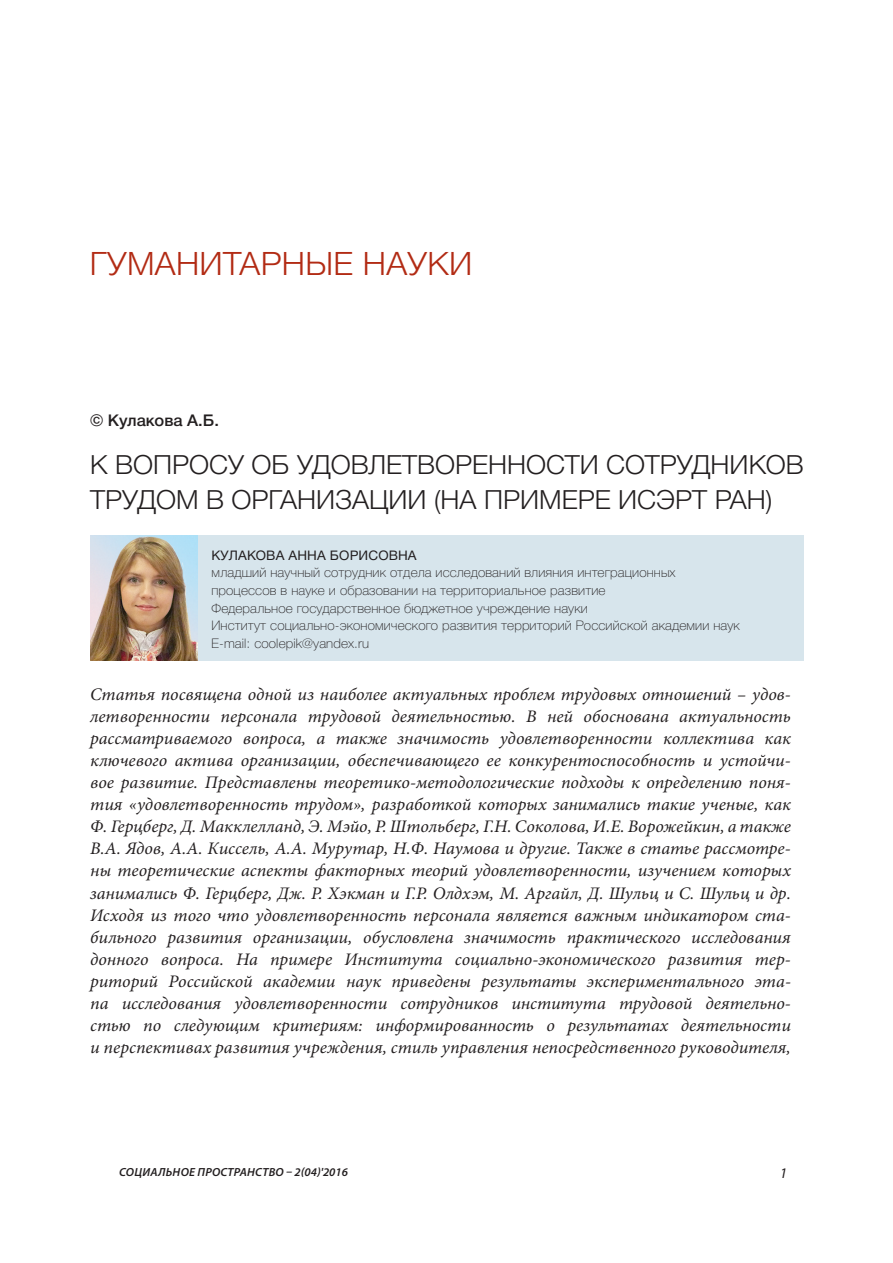
<style>
.page{position:relative;width:893px;height:1263px;background:#fff}
.page>*{position:absolute;margin:0;border:0;box-sizing:border-box;transform-origin:0 0}
.t1{font:300 32.4px "Helvetica Neue Cyr";letter-spacing:.01em;color:#b22b14}
.t2{font:300 26.4px/35.2px "Helvetica Neue Cyr";color:#231f20}
.t3{font:italic 17.7px/22px "Minion Pro";color:#231f20;text-align:justify}
.t4{font:500 16.2px "Helvetica Neue Cyr";color:#231f20}
.t5{font:italic 14.7px "Myriad Pro";color:#231f20}
.t6{font:100 13.2px/17.7px "Helvetica Neue Cyr";letter-spacing:.01em;color:#231f20}
.t7{font:13.2px "Helvetica Neue Cyr";letter-spacing:.01em;color:#231f20}
.t8{font:italic 600 11.7px "Myriad Pro";letter-spacing:.02em;color:#231f20}
</style>
<div class="page">
<div style="left:90px;top:535px;width:714px;height:125px;background:#d7e5ec"></div>
<img style="left:90px;top:535px;width:107px;height:125px">
<h1 class="t1" style="left:90px;top:252px;width:384px">ГУМАНИТАРНЫЕ НАУКИ</h1>
<p class="t4" style="left:90px;top:415px;width:130px">© Кулакова А.Б.</p>
<h2 class="t2" style="left:90px;top:450px;width:715px">К ВОПРОСУ ОБ УДОВЛЕТВОРЕННОСТИ СОТРУДНИКОВ<br>ТРУДОМ В ОРГАНИЗАЦИИ (НА ПРИМЕРЕ ИСЭРТ РАН)</h2>
<p class="t7" style="left:211px;top:548px;width:207px">КУЛАКОВА АННА БОРИСОВНА</p>
<p class="t6" style="left:211px;top:564px;width:530px">младший научный сотрудник отдела исследований влияния интеграционных процессов в науке и образовании на территориальное развитие<br>Федеральное государственное бюджетное учреждение науки<br>Институт социально-экономического развития территорий Российской академии наук E-mail: coolepik@yandex.ru</p>
<p class="t3" style="left:90px;top:685px;width:702px">Статья посвящена одной из наиболее актуальных проблем трудовых отношений – удов&shy;летворенности персонала трудовой деятельностью. В ней обоснована актуальность рассматриваемого вопроса, а также значимость удовлетворенности коллектива как ключевого актива организации, обеспечивающего ее конкурентоспособность и устойчи&shy;вое развитие. Представлены теоретико-методологические подходы к определению поня&shy;тия «удовлетворенность трудом», разработкой которых занимались такие ученые, как Ф. Герцберг, Д. Макклелланд, Э. Мэйо, Р. Штольберг, Г.Н. Соколова, И.Е. Ворожейкин, а также В.А. Ядов, А.А. Киссель, А.А. Мурутар, Н.Ф. Наумова и другие. Также в статье рассмотре&shy;ны теоретические аспекты факторных теорий удовлетворенности, изучением которых занимались Ф. Герцберг, Дж. Р. Хэкман и Г.Р. Олдхэм, М. Аргайл, Д. Шульц и С. Шульц и др.<br>Исходя из того что удовлетворенность персонала является важным индикатором ста&shy;бильного развития организации, обусловлена значимость практического исследования донного вопроса. На примере Института социально-экономического развития тер&shy;риторий Российской академии наук приведены результаты экспериментального эта&shy;па исследования удовлетворенности сотрудников института трудовой деятельно&shy;стью по следующим критериям: информированность о результатах деятельности и перспективах развития учреждения, стиль управления непосредственного руководителя,</p>
<p class="t8" style="left:119px;top:1165px;width:230px">СОЦИАЛЬНОЕ ПРОСТРАНСТВО – 2(04)'2016</p>
<p class="t5" style="left:780px;top:1164px;width:9px">1</p>
</div>
